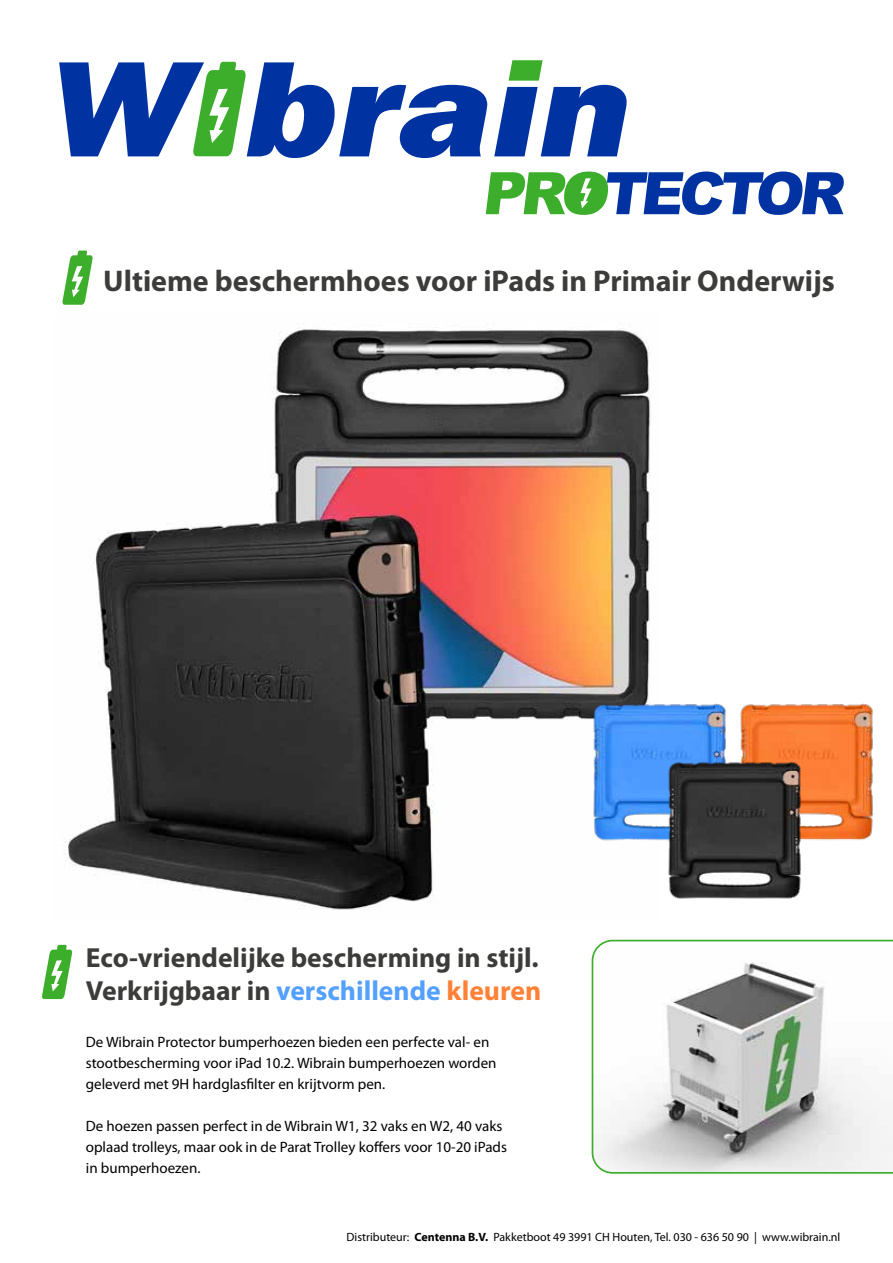
<style>
.page{position:relative;width:893px;height:1263px;background:#fff}
.page>*{position:absolute;margin:0;border:0;box-sizing:border-box;transform-origin:0 0}
.t1{font:700 30px "Myriad Pro";color:#3c3c3b}
.t2{font:700 27.6px/33.2px "Myriad Pro";color:#3c3c3b}
.t3{font:15px/21px "Myriad Pro";color:#000}
.t4{font:12px "Myriad Pro";color:#000}
.s1{color:#54a0ff}
.s2{color:#ff8137}
.s3{font-weight:700}
</style>
<div class="page">
<img style="left:64px;top:327px;width:587px;height:583px">
<svg style="left:592px;top:940px;width:301px;height:234px"></svg>
<img style="left:590px;top:701px;width:136px;height:144px">
<img style="left:740px;top:703px;width:133px;height:137px">
<img style="left:665px;top:759px;width:138px;height:140px">
<svg style="left:59px;top:62px;width:428px;height:96px"></svg>
<svg style="left:494px;top:60px;width:133px;height:96px"></svg>
<svg style="left:62px;top:251px;width:31px;height:54px"></svg>
<svg style="left:42px;top:945px;width:31px;height:55px"></svg>
<svg style="left:486px;top:172px;width:358px;height:43px"></svg>
<h1 class="t1" style="left:103px;top:261px;width:733px">Ultieme beschermhoes voor iPads in Primair Onderwijs</h1>
<h2 class="t2" style="left:86px;top:940px;width:457px">Eco-vriendelijke bescherming in stijl.<br>Verkrijgbaar in <span class="s1">verschillende</span> <span class="s2">kleuren</span></h2>
<p class="t3" style="left:86px;top:1031px;width:412px">De Wibrain Protector bumperhoezen bieden een perfecte val- en stootbescherming voor iPad 10.2. Wibrain bumperhoezen worden geleverd met 9H hardglasfilter en krijtvorm pen.</p>
<p class="t3" style="left:86px;top:1115px;width:423px">De hoezen passen perfect in de Wibrain W1, 32 vaks en W2, 40 vaks oplaad trolleys, maar ook in de Parat Trolley koffers voor 10-20 iPads in bumperhoezen.</p>
<p class="t4" style="left:347px;top:1229px;width:495px">Distributeur: <span class="s3">Centenna B.V.</span> Pakketboot 49 3991 CH Houten, Tel. 030 - 636 50 90 | www.wibrain.nl</p>
</div>
